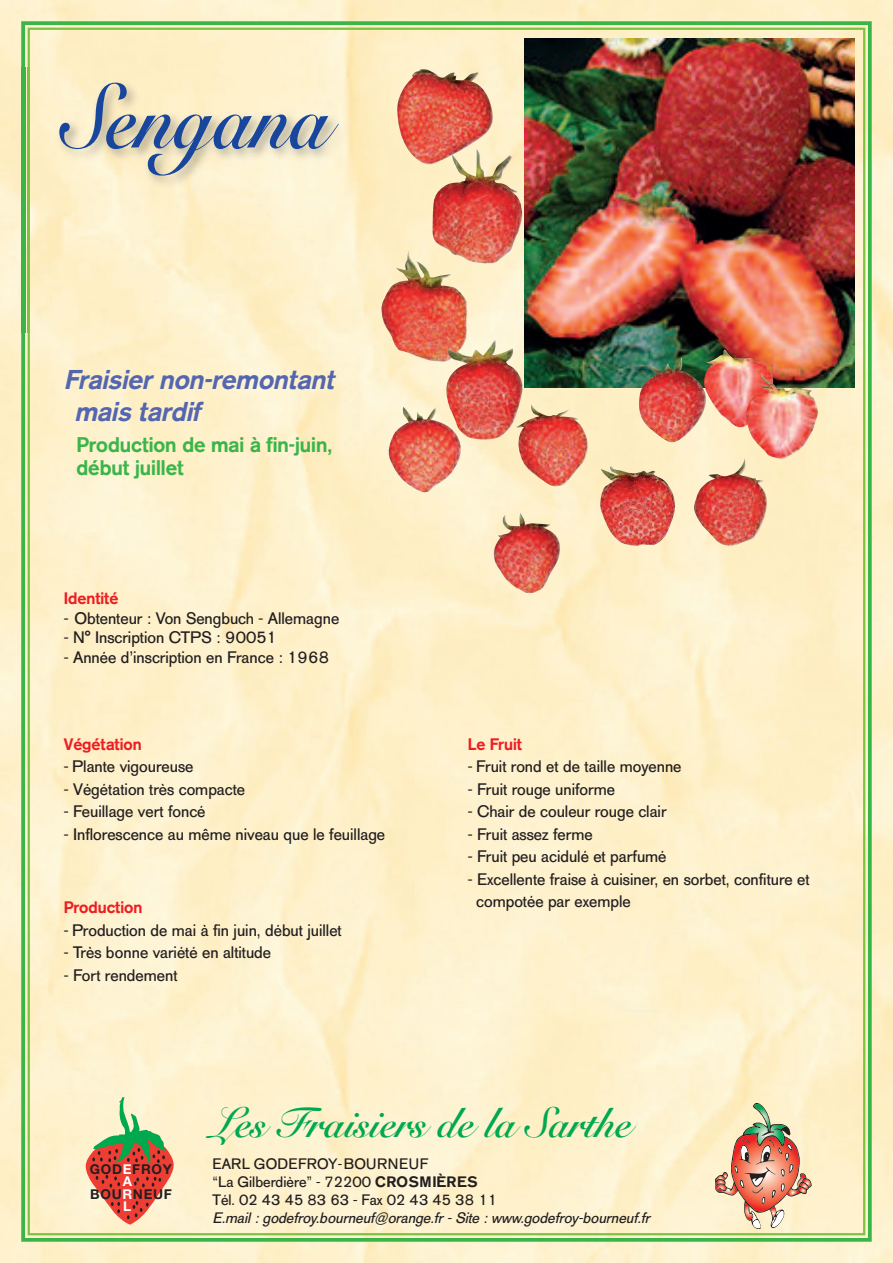
<style>
.page{position:relative;width:893px;height:1263px;background:#fff}
.page>*{position:absolute;margin:0;border:0;box-sizing:border-box;transform-origin:0 0}
.t1{font:90px "Snell Roundhand Bold Script";color:#18469d;scale:.85 1}
.t2{font:42px "Snell Roundhand Bold Script";color:#00a851;scale:.95 1}
.t3{font:italic 500 27px/32.4px "AG Old Face";color:#5466af}
.t4{font:500 21px/22.5px "AG Old Face";color:#3ab54a}
.t5{font:16.5px/22.5px "AG Old Face";color:#231f20}
.t6{font:500 16.5px "AG Old Face";color:#ee1d23}
.t7{font:15px/18px "AG Old Face";color:#231f20}
.t8{font:italic 15px "AG Old Face";color:#231f20}
.t9{font:700 13.5px/12.6px "Helvetica Neue";letter-spacing:.05em;color:#231f20;text-align:center}
.s1{color:#fff}
.s2{font-weight:500}
</style>
<div class="page">
<img style="left:0;top:0;width:893px;height:1263px">
<img style="left:525px;top:38px;width:330px;height:350px">
<svg style="left:86px;top:1097px;width:88px;height:127px;background:#d69f81"></svg>
<img style="left:11px;top:67px;width:402px;height:266px">
<svg style="left:715px;top:1103px;width:97px;height:126px;background:#dfb799"></svg>
<img style="left:638px;top:357px;width:69px;height:86px">
<img style="left:703px;top:349px;width:71px;height:78px">
<img style="left:745px;top:372px;width:74px;height:87px">
<img style="left:493px;top:512px;width:68px;height:81px">
<img style="left:599px;top:465px;width:77px;height:81px">
<img style="left:693px;top:458px;width:74px;height:88px">
<img style="left:397px;top:69px;width:97px;height:97px">
<img style="left:432px;top:149px;width:91px;height:115px">
<img style="left:381px;top:249px;width:87px;height:113px">
<img style="left:445px;top:339px;width:78px;height:101px">
<img style="left:388px;top:406px;width:73px;height:86px">
<img style="left:515px;top:404px;width:74px;height:83px">
<h1 class="t1" style="left:64px;top:84px;width:315px">Sengana</h1>
<h3 class="t3" style="left:74px;top:365px;width:266px;text-indent:-11px">Fraisier non-remontant mais tardif</h3>
<p class="t4" style="left:77px;top:435px;width:257px">Production de mai à fin-juin, début juillet</p>
<p class="t6" style="left:64px;top:592px;width:56px">Identité</p>
<p class="t5" style="left:64px;top:608px;width:277px">- Obtenteur : Von Sengbuch - Allemagne</p>
<p class="t5" style="left:64px;top:628px;width:214px">- N° Inscription CTPS : 90051</p>
<p class="t5" style="left:64px;top:648px;width:267px">- Année d’inscription en France : 1968</p>
<p class="t6" style="left:64px;top:738px;width:79px">Végétation</p>
<p class="t5" style="left:64px;top:757px;width:131px">- Plante vigoureuse</p>
<p class="t5" style="left:64px;top:779px;width:183px">- Végétation très compacte</p>
<p class="t5" style="left:64px;top:802px;width:143px">- Feuillage vert foncé</p>
<p class="t5" style="left:64px;top:824px;width:323px">- Inflorescence au même niveau que le feuillage</p>
<p class="t6" style="left:64px;top:901px;width:80px">Production</p>
<p class="t5" style="left:64px;top:920px;width:279px">- Production de mai à fin juin, début juillet</p>
<p class="t5" style="left:64px;top:943px;width:209px">- Très bonne variété en altitude</p>
<p class="t5" style="left:64px;top:965px;width:115px">- Fort rendement</p>
<p class="t6" style="left:468px;top:738px;width:56px">Le Fruit</p>
<p class="t5" style="left:468px;top:757px;width:215px">- Fruit rond et de taille moyenne</p>
<p class="t5" style="left:468px;top:779px;width:149px">- Fruit rouge uniforme</p>
<p class="t5" style="left:468px;top:802px;width:200px">- Chair de couleur rouge clair</p>
<p class="t5" style="left:468px;top:824px;width:126px">- Fruit assez ferme</p>
<p class="t5" style="left:468px;top:847px;width:200px">- Fruit peu acidulé et parfumé</p>
<p class="t5" style="left:476px;top:869px;width:335px;text-indent:-9px">- Excellente fraise à cuisiner, en sorbet, confiture et compotée par exemple</p>
<p class="t9" style="left:90px;top:1164px;width:84px">GOD<span class="s1">E</span>FROY<br><span class="s1">A<br></span>BOU<span class="s1">R</span>NEUF<br><span class="s1">L</span></p>
<h2 class="t2" style="left:213px;top:1107px;width:443px">Les Fraisiers de la Sarthe</h2>
<p class="t7" style="left:213px;top:1157px;width:286px">EARL GODEFROY-BOURNEUF<br>“La Gilberdière” - 72200 <span class="s2">CROSMIÈRES<br></span>Tél. 02 43 45 83 63 - Fax 02 43 45 38 11</p>
<p class="t8" style="left:213px;top:1213px;width:442px">E.mail : godefroy.bourneuf@orange.fr - Site : www.godefroy-bourneuf.fr</p>
</div>
